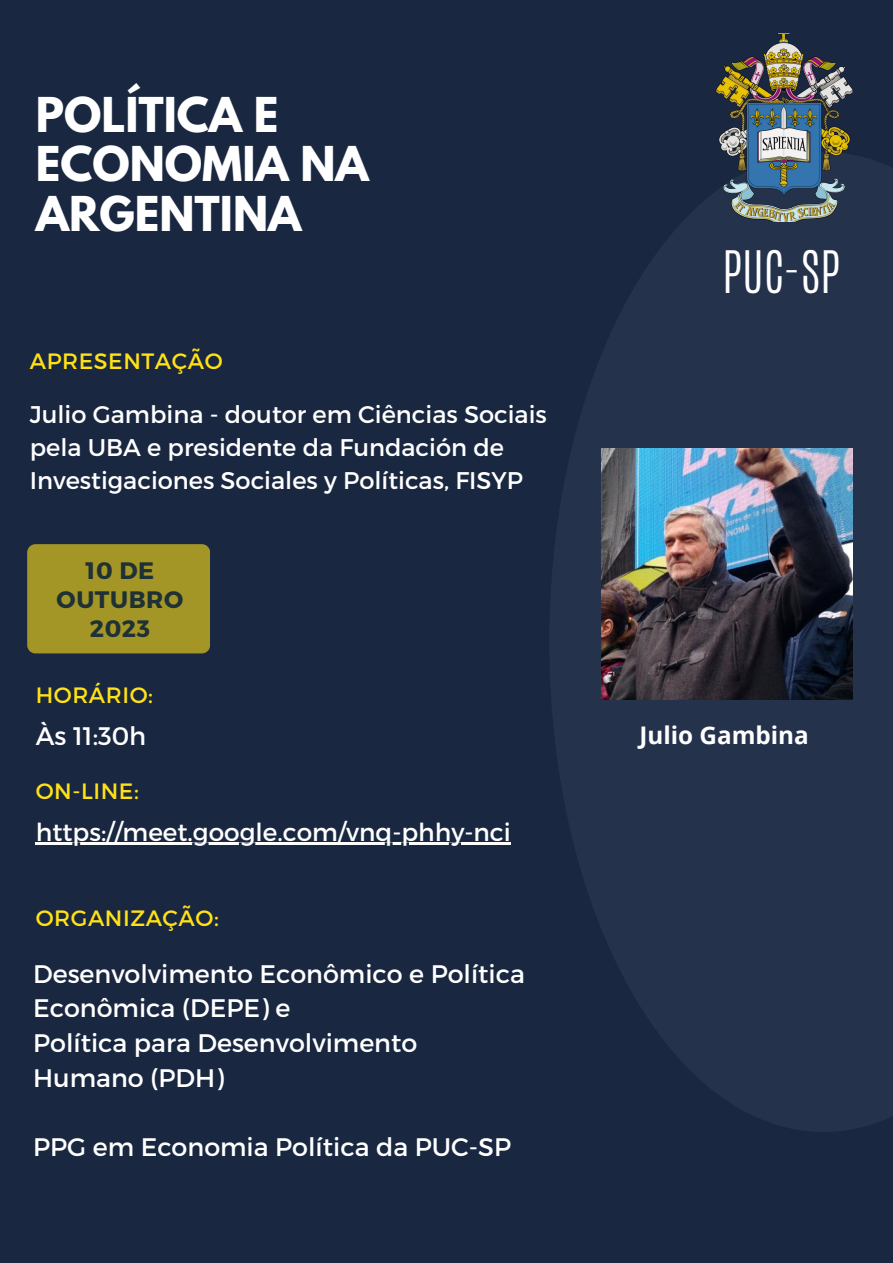
<style>
.page{position:relative;width:893px;height:1263px;background:#192740}
.page>*{position:absolute;margin:0;border:0;box-sizing:border-box;transform-origin:0 0}
.t1{font:300 48.9px "Antonio";color:#fff}
.t2{font:700 42.53px/49.7px "League Spartan";color:#fff}
.t3{font:25.35px/34.7px "Montserrat";color:#fff}
.t4{font:24.75px "Montserrat";color:#fff}
.t5{font:700 24.22px "Open Sans";color:#fff}
.t6{font:24.08px/33px "Montserrat";color:#fff}
.t7{font:700 23.77px/29px "Montserrat";letter-spacing:.025em;color:#1f3135;text-align:center}
.t8{font:22.2px "Montserrat";letter-spacing:.025em;color:#ffe116}
</style>
<div class="page">
<div style="left:549px;top:152px;width:344px;height:980px;background:#24324c"></div>
<div style="left:27px;top:544px;width:183px;height:109px;background:#a39626;border-radius:8px"></div>
<img style="left:710px;top:34px;width:149px;height:188px">
<img style="left:602px;top:448px;width:251px;height:251px">
<hr style="left:36px;top:843px;width:475px;height:2px;background:#fff">
<p class="t2" style="left:36px;top:95px;width:335px">POLÍTICA E<br>ECONOMIA NA<br>ARGENTINA</p>
<p class="t8" style="left:30px;top:346px;width:194px">APRESENTAÇÃO</p>
<p class="t6" style="left:30px;top:397px;width:518px">Julio Gambina - doutor em Ciências Sociais pela UBA e presidente da Fundación de<br>Investigaciones Sociales y Políticas, FISYP</p>
<p class="t7" style="left:57px;top:555px;width:128px">10 DE<br>OUTUBRO</p>
<p class="t7" style="left:90px;top:613px;width:62px">2023</p>
<p class="t8" style="left:36px;top:680px;width:119px">HORÁRIO:</p>
<p class="t3" style="left:36px;top:717px;width:112px">Às 11:30h</p>
<p class="t8" style="left:36px;top:776px;width:104px">ON-LINE:</p>
<p class="t4" style="left:36px;top:816px;width:476px">https://meet.google.com/vnq-phhy-nci</p>
<p class="t8" style="left:36px;top:903px;width:185px">ORGANIZAÇÃO:</p>
<p class="t3" style="left:33px;top:955px;width:493px">Desenvolvimento Econômico e Política<br>Econômica (DEPE) e</p>
<p class="t3" style="left:33px;top:1024px;width:385px">Política para Desenvolvimento<br>Humano (PDH)</p>
<p class="t3" style="left:33px;top:1129px;width:479px">PPG em Economia Política da PUC-SP</p>
<p class="t1" style="left:722px;top:237px;width:120px">PUC-SP</p>
<p class="t5" style="left:639px;top:718px;width:171px">Julio Gambina</p>
</div>
